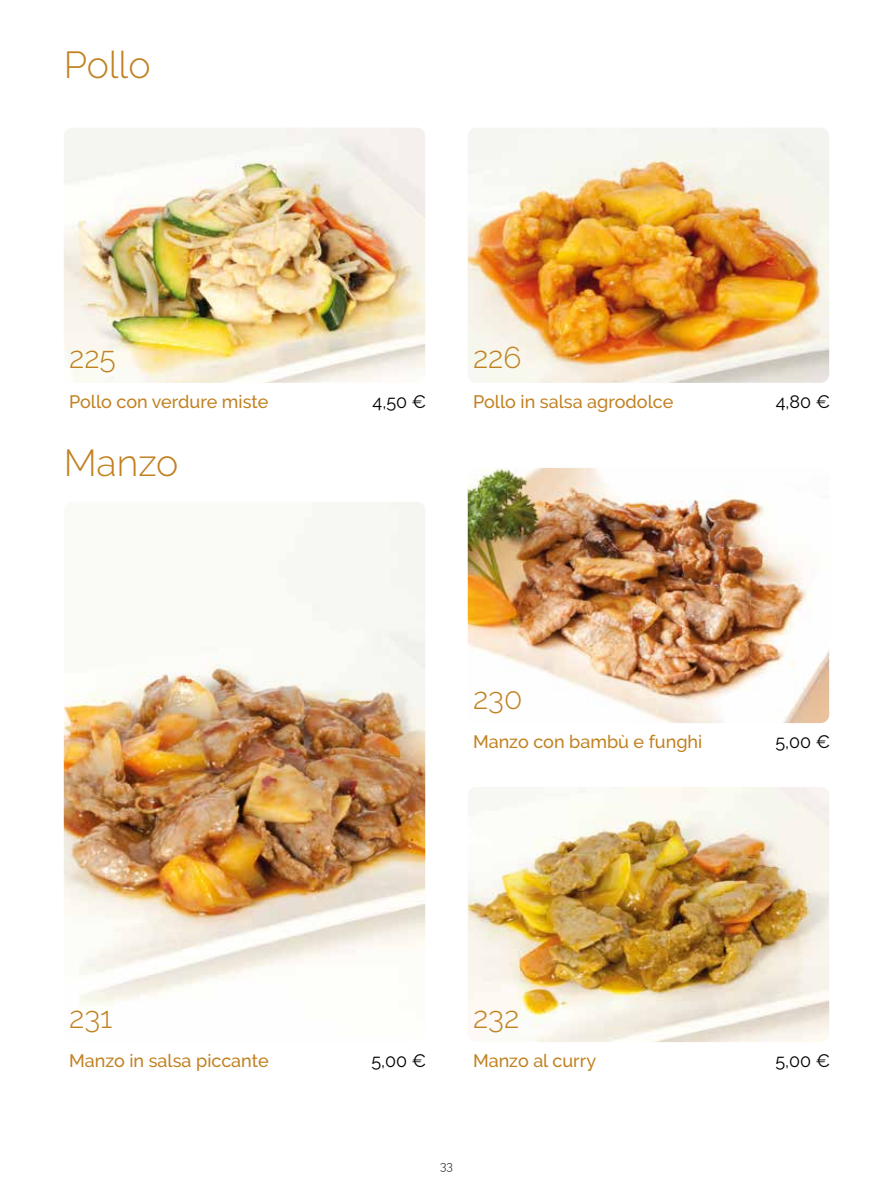
<style>
.page{position:relative;width:893px;height:1191px;background:#fff}
.page>*{position:absolute;margin:0;border:0;box-sizing:border-box;transform-origin:0 0}
.t1{font:300 37.5px "Raleway";color:#c18121}
.t2{font:300 30px "Raleway";color:#c18121}
.t3{font:500 18px "Raleway";color:#c18121}
.t4{font:18px "Raleway";color:#000}
.t5{font:300 12px "Raleway";color:#000}
</style>
<div class="page">
<img style="left:64px;top:128px;width:361px;height:255px">
<img style="left:468px;top:128px;width:361px;height:255px">
<img style="left:468px;top:468px;width:361px;height:255px">
<img style="left:64px;top:502px;width:361px;height:504px">
<img style="left:468px;top:787px;width:361px;height:255px">
<h1 class="t1" style="left:64px;top:43px;width:88px">Pollo</h1>
<h2 class="t2" style="left:69px;top:340px;width:48px">225</h2>
<p class="t3" style="left:69px;top:391px;width:201px">Pollo con verdure miste</p>
<p class="t4" style="left:373px;top:391px;width:55px">4,50 €</p>
<h1 class="t1" style="left:64px;top:440px;width:116px">Manzo</h1>
<h2 class="t2" style="left:473px;top:340px;width:50px">226</h2>
<p class="t3" style="left:473px;top:391px;width:202px">Pollo in salsa agrodolce</p>
<p class="t4" style="left:776px;top:391px;width:56px">4,80 €</p>
<h2 class="t2" style="left:473px;top:680px;width:51px">230</h2>
<p class="t3" style="left:473px;top:731px;width:231px">Manzo con bambù e funghi</p>
<p class="t4" style="left:775px;top:731px;width:56px">5,00 €</p>
<h2 class="t2" style="left:69px;top:999px;width:45px">231</h2>
<p class="t3" style="left:69px;top:1050px;width:201px">Manzo in salsa piccante</p>
<p class="t4" style="left:371px;top:1050px;width:56px">5,00 €</p>
<h2 class="t2" style="left:473px;top:999px;width:48px">232</h2>
<p class="t3" style="left:473px;top:1050px;width:125px">Manzo al curry</p>
<p class="t4" style="left:775px;top:1050px;width:56px">5,00 €</p>
<p class="t5" style="left:440px;top:1158px;width:14px">33</p>
</div>
